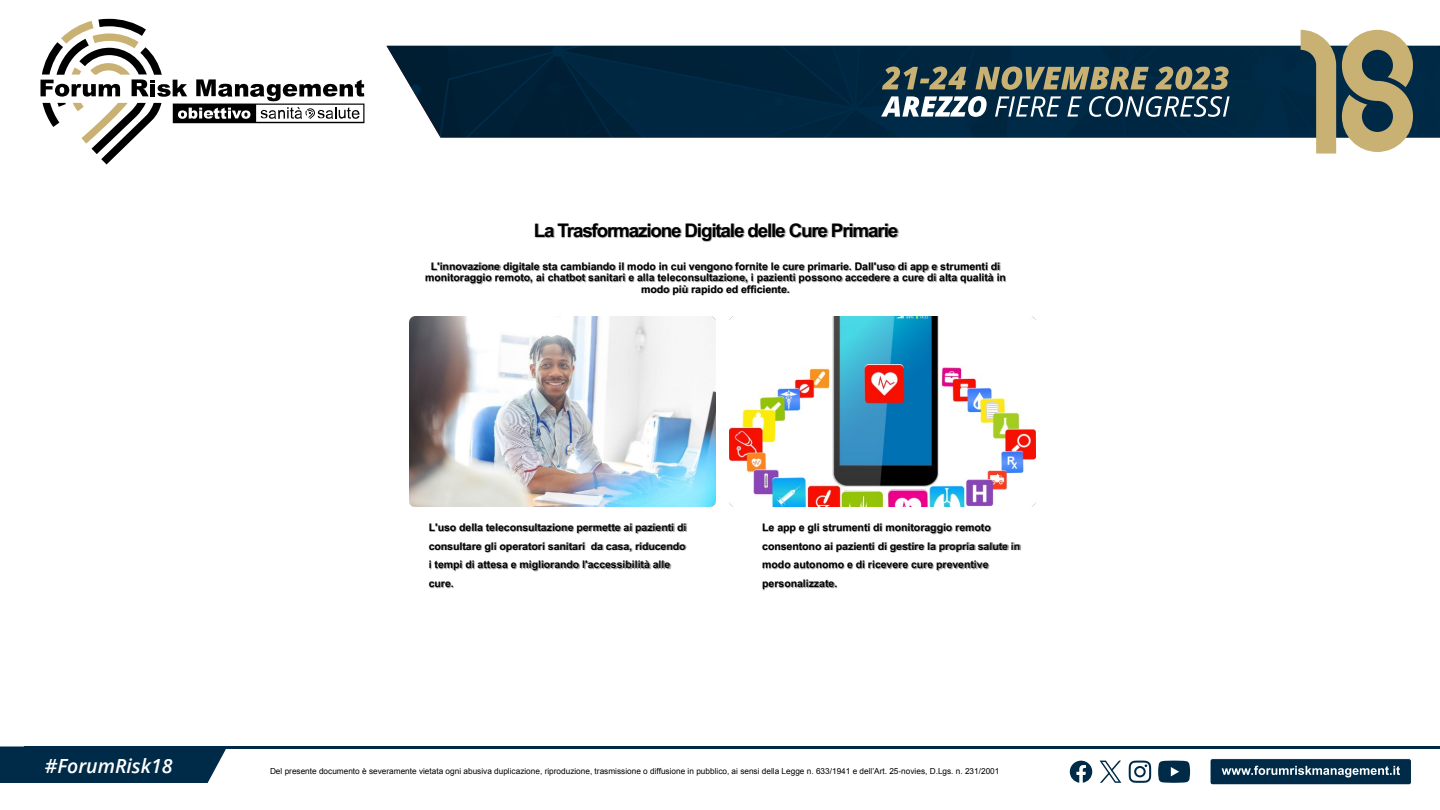
<style>
.page{position:relative;width:1440px;height:810px;background:#fff}
.page>*{position:absolute;margin:0;border:0;box-sizing:border-box;transform-origin:0 0}
.t1{font:italic 600 19.5px "Open Sans";color:#fff}
.t2{font:700 18.75px "Arial";letter-spacing:-.06em;color:#000}
.t3{font:700 10.5px/18.8px "Arial";color:#000}
.t4{font:8.25px "Arial";color:#000}
</style>
<div class="page">
<div style="left:0;top:746px;width:226px;height:37px;background:#002b48"></div>
<div style="left:1210px;top:759px;width:201px;height:26px;background:#002b48;border-radius:3px"></div>
<div style="left:1210px;top:758px;width:202px;height:27px;border:1px solid #fff;border-radius:3px"></div>
<svg style="left:1222px;top:766px;width:178px;height:11px"></svg>
<hr style="left:24px;top:746px;width:1416px;height:3px;background:#002b48">
<img style="left:386px;top:46px;width:1054px;height:92px">
<svg style="left:1342px;top:30px;width:71px;height:122px;background:#9a9575"></svg>
<svg style="left:1301px;top:30px;width:35px;height:124px;background:#929074"></svg>
<svg style="left:40px;top:19px;width:324px;height:145px"></svg>
<svg style="left:881px;top:96px;width:349px;height:21px"></svg>
<svg style="left:882px;top:66px;width:347px;height:24px;background:#656c5b"></svg>
<svg style="left:1129px;top:761px;width:22px;height:22px"></svg>
<svg style="left:1158px;top:761px;width:32px;height:22px"></svg>
<svg style="left:1070px;top:761px;width:22px;height:22px"></svg>
<svg style="left:1100px;top:761px;width:21px;height:22px"></svg>
<img style="left:535px;top:223px;width:11px;height:15px">
<img style="left:546px;top:223px;width:127px;height:15px">
<img style="left:673px;top:223px;width:63px;height:19px">
<img style="left:736px;top:223px;width:41px;height:16px">
<img style="left:777px;top:223px;width:42px;height:16px">
<img style="left:819px;top:223px;width:80px;height:16px">
<img style="left:432px;top:262px;width:64px;height:5px">
<img style="left:496px;top:262px;width:40px;height:5px">
<img style="left:536px;top:263px;width:18px;height:4px">
<img style="left:554px;top:262px;width:58px;height:5px">
<img style="left:612px;top:262px;width:9px;height:5px">
<img style="left:621px;top:262px;width:61px;height:5px">
<img style="left:682px;top:262px;width:47px;height:5px">
<img style="left:729px;top:262px;width:35px;height:5px">
<img style="left:764px;top:262px;width:37px;height:5px">
<img style="left:801px;top:262px;width:41px;height:5px">
<img style="left:842px;top:262px;width:6px;height:5px">
<img style="left:848px;top:262px;width:43px;height:5px">
<img style="left:891px;top:262px;width:42px;height:5px">
<img style="left:933px;top:263px;width:51px;height:4px">
<img style="left:984px;top:262px;width:17px;height:5px">
<img style="left:425px;top:267px;width:63px;height:18px">
<img style="left:488px;top:267px;width:36px;height:16px">
<img style="left:524px;top:267px;width:58px;height:17px">
<img style="left:582px;top:267px;width:40px;height:16px">
<img style="left:622px;top:267px;width:8px;height:15px">
<img style="left:630px;top:267px;width:21px;height:16px">
<img style="left:651px;top:267px;width:87px;height:11px">
<img style="left:738px;top:267px;width:6px;height:11px">
<img style="left:744px;top:267px;width:4px;height:11px">
<img style="left:750px;top:267px;width:42px;height:11px">
<img style="left:792px;top:267px;width:46px;height:16px">
<img style="left:838px;top:267px;width:48px;height:16px">
<img style="left:886px;top:267px;width:47px;height:16px">
<img style="left:933px;top:267px;width:20px;height:16px">
<img style="left:953px;top:267px;width:37px;height:18px">
<img style="left:990px;top:267px;width:16px;height:16px">
<img style="left:634px;top:278px;width:32px;height:16px">
<img style="left:666px;top:278px;width:18px;height:18px">
<img style="left:684px;top:278px;width:35px;height:18px">
<img style="left:719px;top:278px;width:15px;height:16px">
<img style="left:734px;top:278px;width:46px;height:16px">
<img style="left:780px;top:278px;width:21px;height:16px">
<img style="left:410px;top:317px;width:306px;height:189px">
<img style="left:729px;top:317px;width:306px;height:189px">
<img style="left:429px;top:523px;width:258px;height:12px">
<img style="left:429px;top:542px;width:258px;height:11px">
<img style="left:429px;top:561px;width:243px;height:11px">
<img style="left:429px;top:582px;width:25px;height:7px">
<img style="left:763px;top:523px;width:229px;height:12px">
<img style="left:762px;top:542px;width:260px;height:11px">
<img style="left:762px;top:561px;width:228px;height:11px">
<img style="left:763px;top:580px;width:65px;height:11px">
<img style="left:828px;top:580px;width:10px;height:9px">
<h2 class="t2" style="left:534px;top:217px;width:366px">La Trasformazione Digitale delle Cure Primarie</h2>
<p class="t3" style="left:425px;top:261px;width:583px;line-height:11.2px;text-align:center">L'innovazione digitale sta cambiando il modo in cui vengono fornite le cure primarie. Dall'uso di app e strumenti di monitoraggio remoto, ai chatbot sanitari e alla teleconsultazione, i pazienti possono accedere a cure di alta qualità in modo più rapido ed efficiente.</p>
<p class="t3" style="left:429px;top:518px;width:259px">L'uso della teleconsultazione permette ai pazienti di consultare gli operatori sanitari da casa, riducendo i tempi di attesa e migliorando l'accessibilità alle cure.</p>
<p class="t3" style="left:762px;top:518px;width:259px">Le app e gli strumenti di monitoraggio remoto consentono ai pazienti di gestire la propria salute in modo autonomo e di ricevere cure preventive personalizzate.</p>
<h1 class="t1" style="left:45px;top:752px;width:129px">#ForumRisk18</h1>
<p class="t4" style="left:270px;top:766px;width:731px">Del presente documento è severamente vietata ogni abusiva duplicazione, riproduzione, trasmissione o diffusione in pubblico, ai sensi della Legge n. 633/1941 e dell’Art. 25-novies, D.Lgs. n. 231/2001</p>
</div>
